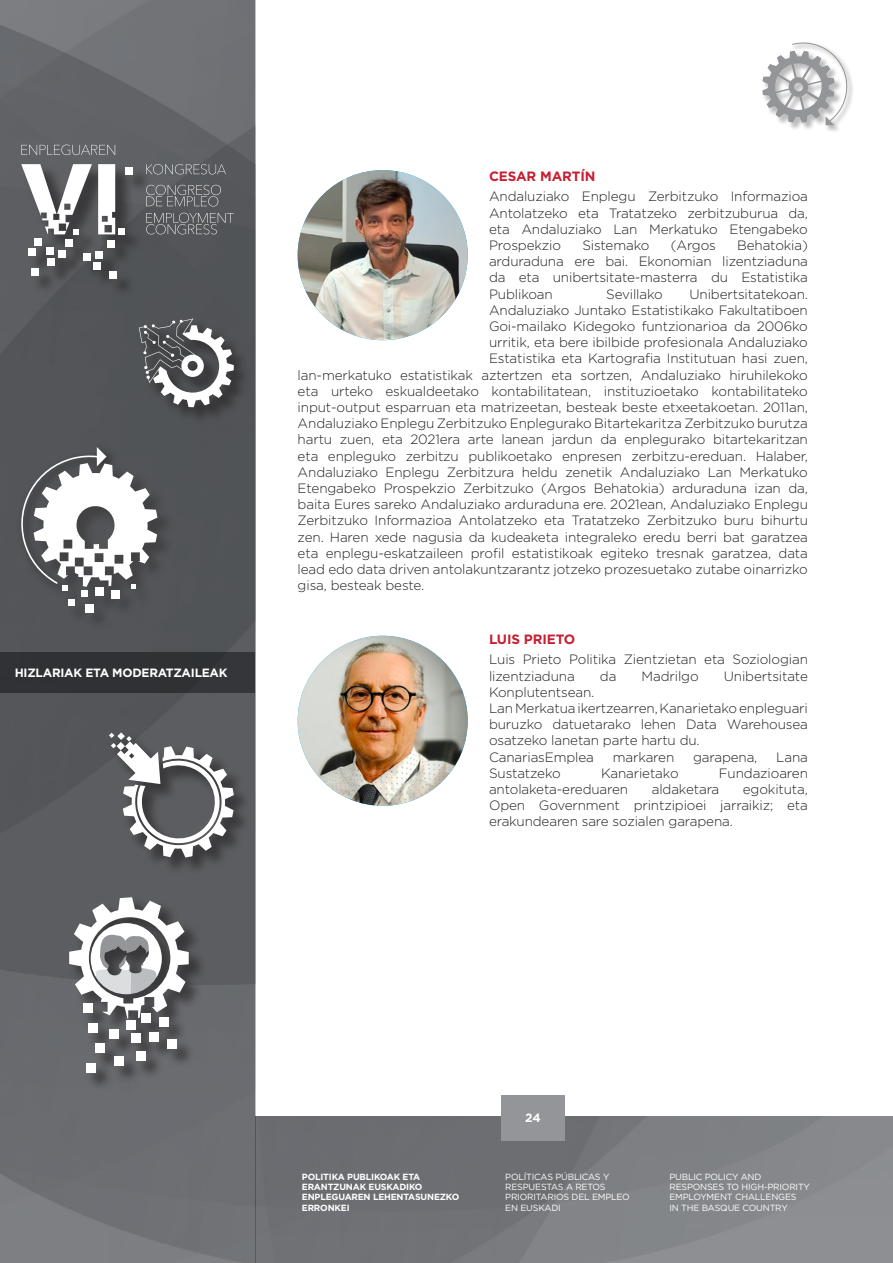
<style>
.page{position:relative;width:893px;height:1263px;background:#fff}
.page>*{position:absolute;margin:0;border:0;box-sizing:border-box;transform-origin:0 0}
.t1{font:300 13.5px/16.2px "Gotham";letter-spacing:-.01em;color:#231f20;text-align:justify}
.t2{font:700 13.5px "Gotham";letter-spacing:-.01em;color:#c61f31}
.t3{font:700 12px "Gotham";letter-spacing:-.02em;color:#fff}
.t4{font:8.85px/10.2px "Gotham";letter-spacing:-.02em;color:#fff}
.t5{font:700 8.85px/10.2px "Gotham";letter-spacing:-.02em;color:#fff}
</style>
<div class="page">
<img style="left:255px;top:1116px;width:638px;height:147px">
<img style="left:0;top:0;width:255px;height:1263px">
<div style="left:22px;top:164px;width:130px;height:134px;background:#231f20;opacity:.6"></div>
<div style="left:125px;top:167px;width:8px;height:7px;background:#fff"></div>
<div style="left:66px;top:239px;width:7px;height:7px;background:#fff"></div>
<svg style="left:21px;top:164px;width:71px;height:71px"></svg>
<div style="left:28px;top:248px;width:8px;height:8px;background:#fff"></div>
<div style="left:32px;top:268px;width:7px;height:7px;background:#fff"></div>
<div style="left:58px;top:250px;width:8px;height:7px;background:#fff"></div>
<div style="left:34px;top:239px;width:8px;height:7px;background:#fff"></div>
<div style="left:46px;top:248px;width:8px;height:7px;background:#fff"></div>
<div style="left:48px;top:259px;width:7px;height:7px;background:#fff"></div>
<div style="left:107px;top:240px;width:8px;height:7px;background:#fff"></div>
<div style="left:110px;top:271px;width:7px;height:8px;background:#fff"></div>
<div style="left:83px;top:253px;width:7px;height:8px;background:#fff"></div>
<svg style="left:98px;top:164px;width:27px;height:70px"></svg>
<div style="left:95px;top:251px;width:7px;height:7px;background:#fff"></div>
<div style="left:93px;top:262px;width:8px;height:7px;background:#fff"></div>
<svg style="left:21px;top:145px;width:94px;height:10px"></svg>
<svg style="left:146px;top:164px;width:80px;height:10px"></svg>
<svg style="left:146px;top:185px;width:75px;height:21px;background:#6c6e71"></svg>
<svg style="left:146px;top:213px;width:88px;height:21px;background:#67696c"></svg>
<div style="left:138px;top:318px;width:114px;height:107px;background:#231f20;opacity:.6"></div>
<svg style="left:139px;top:318px;width:95px;height:89px"></svg>
<div style="left:68px;top:896px;width:139px;height:194px;background:#231f20;opacity:.6"></div>
<div style="left:159px;top:1017px;width:10px;height:10px;background:#fff"></div>
<div style="left:167px;top:1039px;width:10px;height:10px;background:#fff"></div>
<div style="left:95px;top:1043px;width:10px;height:10px;background:#fff"></div>
<div style="left:110px;top:1029px;width:9px;height:10px;background:#fff"></div>
<div style="left:114px;top:1056px;width:10px;height:10px;background:#fff"></div>
<div style="left:86px;top:1063px;width:10px;height:9px;background:#fff"></div>
<div style="left:88px;top:1022px;width:9px;height:10px;background:#fff"></div>
<div style="left:149px;top:1032px;width:10px;height:9px;background:#fff"></div>
<div style="left:131px;top:1033px;width:9px;height:10px;background:#fff"></div>
<div style="left:126px;top:1020px;width:10px;height:9px;background:#fff"></div>
<div style="left:141px;top:1013px;width:10px;height:10px;background:#fff"></div>
<div style="left:136px;top:1051px;width:10px;height:10px;background:#fff"></div>
<svg style="left:69px;top:897px;width:120px;height:122px"></svg>
<div style="left:16px;top:443px;width:104px;height:154px;background:#535559"></div>
<div style="left:33px;top:462px;width:142px;height:168px;background:#525457"></div>
<div style="left:68px;top:599px;width:7px;height:7px;background:#fff"></div>
<div style="left:85px;top:604px;width:9px;height:9px;background:#fff"></div>
<div style="left:111px;top:590px;width:9px;height:8px;background:#fff"></div>
<svg style="left:21px;top:447px;width:136px;height:150px"></svg>
<div style="left:108px;top:732px;width:143px;height:143px;background:#231f20;opacity:.6"></div>
<svg style="left:109px;top:732px;width:125px;height:125px"></svg>
<div style="left:501px;top:1095px;width:64px;height:45px;background:#939598"></div>
<div style="left:762px;top:50px;width:81px;height:81px;background:#231f20;opacity:.3"></div>
<svg style="left:762px;top:42px;width:90px;height:83px"></svg>
<div style="left:0;top:652px;width:255px;height:41px;background:#2f3135"></div>
<img style="left:298px;top:170px;width:170px;height:170px;border-radius:85px">
<img style="left:298px;top:636px;width:170px;height:170px;border-radius:85px">
<p class="t3" style="left:15px;top:665px;width:214px">HIZLARIAK ETA MODERATZAILEAK</p>
<p class="t2" style="left:489px;top:167px;width:108px">CESAR MARTÍN</p>
<p class="t1" style="left:489px;top:188px;width:320px">Andaluziako Enplegu Zerbitzuko Informazioa Antolatzeko eta Tratatzeko zerbitzuburua da, eta Andaluziako Lan Merkatuko Etengabeko Prospekzio</p>
<p class="t1" style="left:489px;top:237px;width:320px;text-indent:248px">Behatokia) arduraduna ere bai. Ekonomian lizentziaduna da eta unibertsitate-masterra du Estatistika Publikoan</p>
<p class="t1" style="left:582px;top:237px;width:69px">Sistemako</p>
<p class="t1" style="left:671px;top:237px;width:47px">(Argos</p>
<p class="t1" style="left:606px;top:285px;width:58px">Sevillako</p>
<p class="t1" style="left:689px;top:285px;width:120px">Unibertsitatekoan.</p>
<p class="t1" style="left:489px;top:301px;width:320px">Andaluziako Juntako Estatistikako Fakultatiboen</p>
<p class="t1" style="left:489px;top:318px;width:320px">Goi-mailako Kidegoko funtzionarioa da 2006ko</p>
<p class="t1" style="left:489px;top:334px;width:320px">urritik, eta bere ibilbide profesionala Andaluziako</p>
<p class="t1" style="left:489px;top:350px;width:320px">Estatistika eta Kartografia Institutuan hasi zuen,</p>
<p class="t1" style="left:298px;top:366px;width:512px">lan-merkatuko estatistikak aztertzen eta sortzen, Andaluziako hiruhilekoko</p>
<p class="t1" style="left:298px;top:382px;width:512px">eta urteko eskualdeetako kontabilitatean, instituzioetako kontabilitateko</p>
<p class="t1" style="left:298px;top:399px;width:512px">input-output esparruan eta matrizeetan, besteak beste etxeetakoetan. 2011an,</p>
<p class="t1" style="left:298px;top:415px;width:512px">Andaluziako Enplegu Zerbitzuko Enplegurako Bitartekaritza Zerbitzuko burutza</p>
<p class="t1" style="left:298px;top:431px;width:512px">hartu zuen, eta 2021era arte lanean jardun da enplegurako bitartekaritzan</p>
<p class="t1" style="left:298px;top:447px;width:512px">eta enpleguko zerbitzu publikoetako enpresen zerbitzu-ereduan. Halaber,</p>
<p class="t1" style="left:298px;top:463px;width:512px">Andaluziako Enplegu Zerbitzura heldu zenetik Andaluziako Lan Merkatuko</p>
<p class="t1" style="left:298px;top:480px;width:512px">Etengabeko Prospekzio Zerbitzuko (Argos Behatokia) arduraduna izan da,</p>
<p class="t1" style="left:298px;top:496px;width:512px">baita Eures sareko Andaluziako arduraduna ere. 2021ean, Andaluziako Enplegu</p>
<p class="t1" style="left:298px;top:512px;width:512px">Zerbitzuko Informazioa Antolatzeko eta Tratatzeko Zerbitzuko buru bihurtu</p>
<p class="t1" style="left:298px;top:528px;width:512px">zen. Haren xede nagusia da kudeaketa integraleko eredu berri bat garatzea</p>
<p class="t1" style="left:298px;top:544px;width:512px">eta enplegu-eskatzaileen profil estatistikoak egiteko tresnak garatzea, data</p>
<p class="t1" style="left:298px;top:561px;width:512px">lead edo data driven antolakuntzarantz jotzeko prozesuetako zutabe oinarrizko</p>
<p class="t1" style="left:298px;top:577px;width:128px">gisa, besteak beste.</p>
<p class="t2" style="left:489px;top:630px;width:88px">LUIS PRIETO</p>
<p class="t1" style="left:489px;top:651px;width:320px">Luis Prieto Politika Zientzietan eta Soziologian lizentziaduna</p>
<p class="t1" style="left:600px;top:667px;width:18px">da</p>
<p class="t1" style="left:642px;top:667px;width:59px">Madrilgo</p>
<p class="t1" style="left:724px;top:667px;width:86px">Unibertsitate</p>
<p class="t1" style="left:489px;top:683px;width:107px">Konplutentsean.</p>
<p class="t1" style="left:489px;top:700px;width:320px">Lan Merkatua ikertzearren, Kanarietako enpleguari buruzko datuetarako lehen Data Warehousea osatzeko lanetan parte hartu du.</p>
<p class="t1" style="left:489px;top:748px;width:106px">CanariasEmplea</p>
<p class="t1" style="left:613px;top:748px;width:63px">markaren</p>
<p class="t1" style="left:693px;top:748px;width:66px">garapena,</p>
<p class="t1" style="left:776px;top:748px;width:33px">Lana</p>
<p class="t1" style="left:489px;top:764px;width:73px">Sustatzeko</p>
<p class="t1" style="left:601px;top:764px;width:79px">Kanarietako</p>
<p class="t1" style="left:719px;top:764px;width:91px">Fundazioaren</p>
<p class="t1" style="left:489px;top:781px;width:141px">antolaketa-ereduaren</p>
<p class="t1" style="left:652px;top:781px;width:69px">aldaketara</p>
<p class="t1" style="left:489px;top:781px;width:320px;text-indent:254px">egokituta, Open Government printzipioei jarraikiz; eta erakundearen sare sozialen garapena.</p>
<p class="t3" style="left:525px;top:1110px;width:17px">24</p>
<p class="t5" style="left:302px;top:1172px;width:159px">POLITIKA PUBLIKOAK ETA<br>ERANTZUNAK EUSKADIKO<br>ENPLEGUAREN LEHENTASUNEZKO<br>ERRONKEI</p>
<p class="t4" style="left:505px;top:1171px;width:126px">POLÍTICAS PÚBLICAS Y<br>RESPUESTAS A RETOS<br>PRIORITARIOS DEL EMPLEO<br>EN EUSKADI</p>
<p class="t4" style="left:669px;top:1171px;width:142px">PUBLIC POLICY AND<br>RESPONSES TO HIGH-PRIORITY<br>EMPLOYMENT CHALLENGES<br>IN THE BASQUE COUNTRY</p>
</div>
